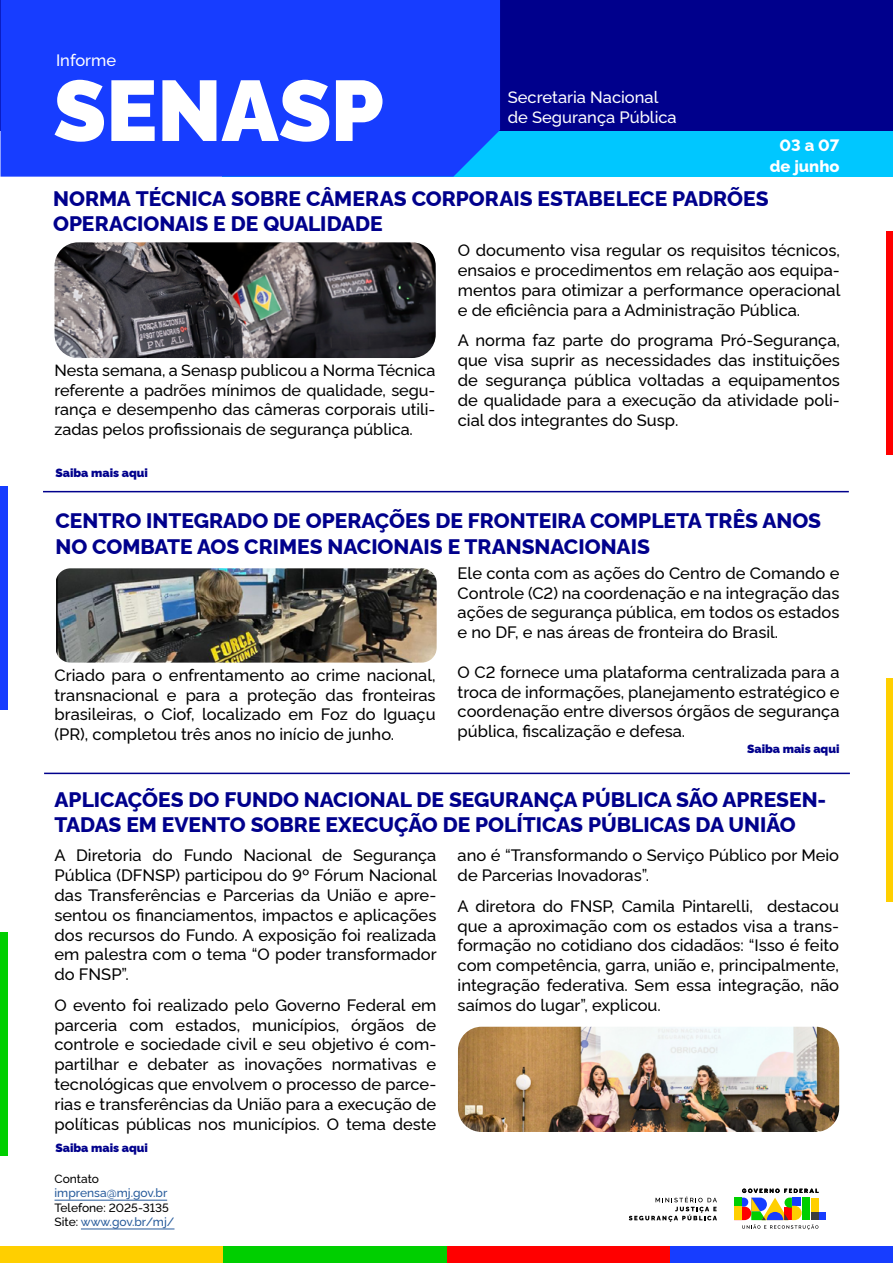
<style>
.page{position:relative;width:893px;height:1263px;background:#fff}
.page>*{position:absolute;margin:0;border:0;box-sizing:border-box;transform-origin:0 0}
.t1{font:900 85.5px "Rawline";color:#fff}
.t2{font:800 21px/25.2px "Rawline";color:#00008c}
.t3{font:500 16.5px/19.8px "Rawline";color:#000;text-align:justify}
.t4{font:500 16.5px/19.8px "Rawline";color:#fff}
.t5{font:800 16.5px/21px "Rawline";color:#fff;text-align:center}
.t6{font:500 16.2px/19.5px "Rawline";color:#000;text-align:justify}
.t7{font:500 12px/14.4px "Rawline";color:#000}
.t8{font:900 12px "Rawline";color:#00008c}
.t9{font:500 12px "Rawline";color:#275b9b}
.s1{font-size:16.5px}
.s2{color:#275b9b}
</style>
<div class="page">
<div style="left:223px;top:130px;width:670px;height:47px;background:#00c7ff"></div>
<div style="left:1px;top:0;width:892px;height:130px;background:#00008c"></div>
<div style="left:1px;top:0;width:499px;height:177px;background:#173dff"></div>
<div style="left:886px;top:678px;width:7px;height:223px;background:#ffcf00"></div>
<div style="left:1px;top:933px;width:7px;height:223px;background:#00cf00"></div>
<div style="left:886px;top:231px;width:7px;height:224px;background:#f00"></div>
<div style="left:1px;top:486px;width:7px;height:223px;background:#173dff"></div>
<div style="left:1px;top:1246px;width:223px;height:17px;background:#ffcf00"></div>
<div style="left:224px;top:1246px;width:223px;height:17px;background:#00cf00"></div>
<div style="left:447px;top:1246px;width:223px;height:17px;background:#f00"></div>
<div style="left:670px;top:1246px;width:223px;height:17px;background:#173dff"></div>
<div style="left:818px;top:1212px;width:8px;height:8px;background:#173dff"></div>
<svg style="left:734px;top:1188px;width:84px;height:41px"></svg>
<svg style="left:629px;top:1196px;width:88px;height:26px"></svg>
<hr style="left:55px;top:1200px;width:112px;height:1px;background:#275b9b">
<hr style="left:81px;top:1229px;width:93px;height:1px;background:#275b9b">
<hr style="left:44px;top:773px;width:806px;height:1px;background:#00008c">
<hr style="left:43px;top:491px;width:806px;height:1px;background:#00008c">
<img style="left:56px;top:568px;width:381px;height:95px">
<img style="left:458px;top:1027px;width:381px;height:105px">
<img style="left:55px;top:242px;width:381px;height:116px">
<p class="t4" style="left:56px;top:49px;width:62px">Informe</p>
<h1 class="t1" style="left:53px;top:45px;width:332px">SENASP</h1>
<p class="t4" style="left:508px;top:85px;width:170px">Secretaria Nacional de Segurança Pública</p>
<p class="t5" style="left:770px;top:133px;width:71px">03 a 07 de junho</p>
<p class="t2" style="left:53px;top:184px;width:717px">NORMA TÉCNICA SOBRE CÂMERAS CORPORAIS ESTABELECE PADRÕES<br>OPERACIONAIS E DE QUALIDADE</p>
<p class="t6" style="left:54px;top:359px;width:383px">Nesta semana, a Senasp publicou a Norma Técnica referente a padrões mínimos de qualidade, segu&shy;rança e desempenho das câmeras corporais utili&shy;zadas pelos profissionais de segurança pública<span class="s1">.</span></p>
<p class="t8" style="left:56px;top:463px;width:94px">Saiba mais aqui</p>
<p class="t3" style="left:458px;top:239px;width:384px">O documento visa regular os requisitos técnicos, ensaios e procedimentos em relação aos equipa&shy;mentos para otimizar a performance operacional e de eficiência para a Administração Pública.</p>
<p class="t3" style="left:458px;top:329px;width:384px">A norma faz parte do programa Pró-Segurança, que visa suprir as necessidades das instituições de segurança pública voltadas a equipamentos de qualidade para a execução da atividade poli&shy;cial dos integrantes do Susp.</p>
<p class="t2" style="left:55px;top:506px;width:767px">CENTRO INTEGRADO DE OPERAÇÕES DE FRONTEIRA COMPLETA TRÊS ANOS<br>NO COMBATE AOS CRIMES NACIONAIS E TRANSNACIONAIS</p>
<p class="t3" style="left:55px;top:663px;width:383px">Criado para o enfrentamento ao crime nacional, transnacional e para a proteção das fronteiras brasileiras, o Ciof, localizado em Foz do Iguaçu (PR), completou três anos no início de junho.</p>
<p class="t3" style="left:458px;top:561px;width:383px">Ele conta com as ações do Centro de Comando e Controle (C2) na coordenação e na integração das ações de segurança pública, em todos os estados e no DF, e nas áreas de fronteira do Brasil.</p>
<p class="t3" style="left:458px;top:660px;width:383px">O C2 fornece uma plataforma centralizada para a troca de informações, planejamento estratégico e coordenação entre diversos órgãos de segurança pública, fiscalização e defesa.</p>
<p class="t8" style="left:747px;top:739px;width:94px">Saiba mais aqui</p>
<p class="t2" style="left:55px;top:785px;width:773px">APLICAÇÕES DO FUNDO NACIONAL DE SEGURANÇA PÚBLICA SÃO APRESEN-<br>TADAS EM EVENTO SOBRE EXECUÇÃO DE POLÍTICAS PÚBLICAS DA UNIÃO</p>
<p class="t3" style="left:55px;top:844px;width:384px">A Diretoria do Fundo Nacional de Segurança Pública (DFNSP) participou do 9º Fórum Nacional das Transferências e Parcerias da União e apre&shy;sentou os financiamentos, impactos e aplicações dos recursos do Fundo. A exposição foi realizada em palestra com o tema “O poder transformador do FNSP”.</p>
<p class="t3" style="left:55px;top:993px;width:383px">O evento foi realizado pelo Governo Federal em parceria com estados, municípios, órgãos de controle e sociedade civil e seu objetivo é com&shy;partilhar e debater as inovações normativas e tecnológicas que envolvem o processo de parce&shy;rias e transferências da União para a execução de políticas públicas nos municípios. O tema deste</p>
<p class="t8" style="left:56px;top:1138px;width:94px">Saiba mais aqui</p>
<p class="t7" style="left:55px;top:1170px;width:46px">Contato</p>
<p class="t9" style="left:55px;top:1184px;width:114px">imprensa@mj.gov.br</p>
<p class="t7" style="left:55px;top:1199px;width:121px">Telefone: 2025-3135<br>Site: <span class="s2">www.gov.br/mj/</span></p>
<p class="t3" style="left:458px;top:844px;width:383px">ano é “Transformando o Serviço Público por Meio de Parcerias Inovadoras”.</p>
<p class="t3" style="left:458px;top:894px;width:383px">A diretora do FNSP, Camila Pintarelli, destacou que a aproximação com os estados visa a trans&shy;formação no cotidiano dos cidadãos: “Isso é feito com competência, garra, união e, principalmente, integração federativa. Sem essa integração, não saímos do lugar”, explicou.</p>
</div>
